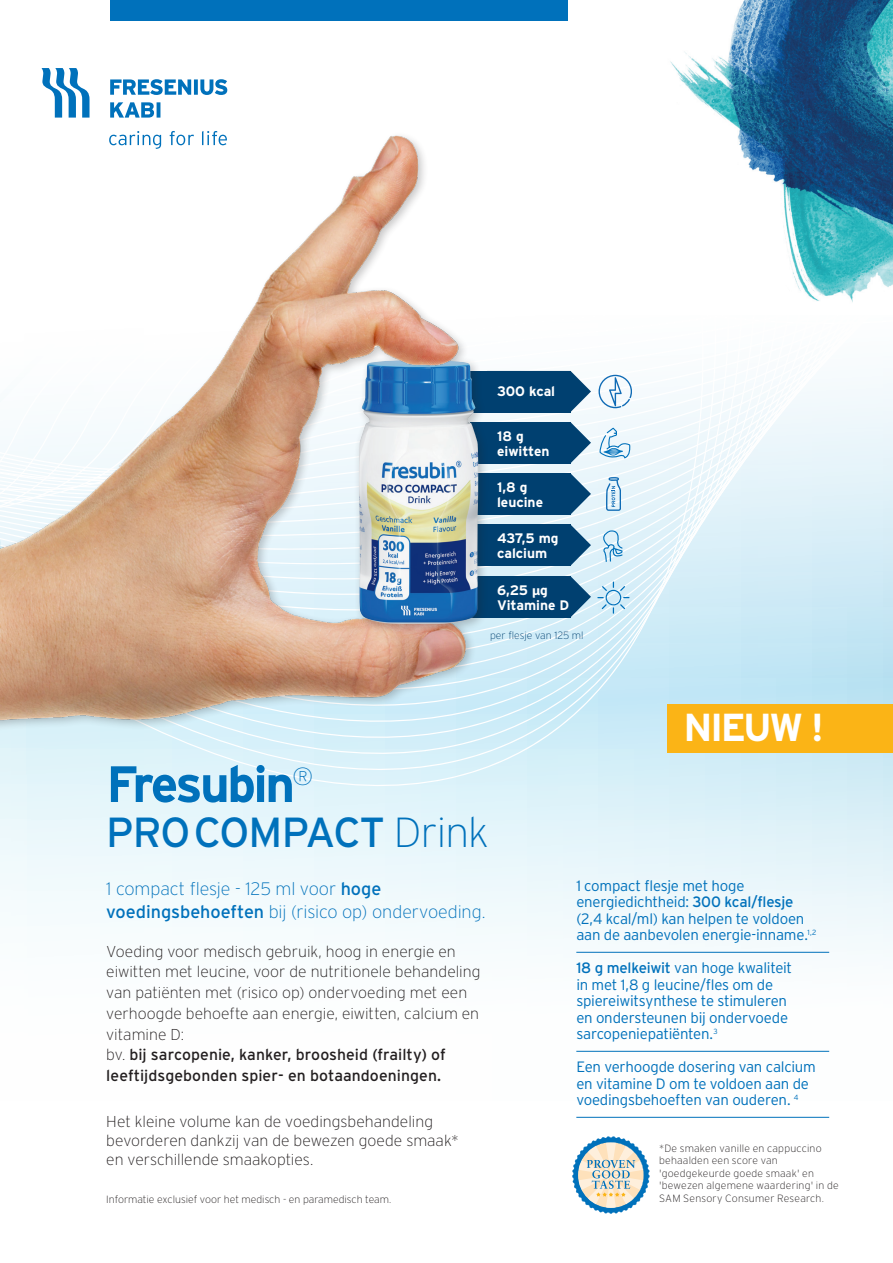
<style>
.page{position:relative;width:893px;height:1263px;background:#fff}
.page>*{position:absolute;margin:0;border:0;box-sizing:border-box;transform-origin:0 0}
.t1{font:700 51px "Interstate";letter-spacing:-.05em;color:#0071bb}
.t2{font:42px "Interstate";letter-spacing:-.035em;color:#0071bb}
.t3{font:700 39px "Interstate";letter-spacing:-.07em;color:#fff}
.t4{font:200 18px/22.5px "Interstate";letter-spacing:-.005em;color:#0071bb}
.t5{font:200 15.75px/18.9px "Interstate";color:#231f20}
.t6{font:15.75px "Interstate";letter-spacing:.005em;color:#231f20}
.t7{font:300 15px/16.5px "Interstate";letter-spacing:-.015em;color:#0071bb}
.Bodytext{font:700 13.8px/14.7px "Interstate";color:#fff}
.Bodytext-2{font:200 10.5px/12.6px "Interstate";letter-spacing:.015em;color:#231f20}
.Intro_paragraph{font:200 10.5px "Interstate";color:#004070}
.s1{font-family:"Myriad Pro"}
.s2{font-weight:200}
.s3{font-weight:400}
</style>
<div class="page">
<svg style="left:0;top:747px;width:893px;height:305px;fill:#f4fbfd"></svg>
<svg style="left:496px;top:370px;width:397px;height:377px"></svg>
<svg style="left:571px;top:371px;width:20px;height:41px"></svg>
<div style="left:463px;top:371px;width:108px;height:41px;background:#004070"></div>
<svg style="left:571px;top:422px;width:20px;height:41px"></svg>
<div style="left:470px;top:422px;width:101px;height:41px;background:#004070"></div>
<svg style="left:571px;top:473px;width:20px;height:41px"></svg>
<div style="left:470px;top:473px;width:101px;height:41px;background:#004070"></div>
<svg style="left:571px;top:525px;width:20px;height:41px"></svg>
<div style="left:470px;top:525px;width:101px;height:41px;background:#004070"></div>
<svg style="left:571px;top:576px;width:20px;height:41px"></svg>
<div style="left:470px;top:576px;width:101px;height:41px;background:#004070"></div>
<svg style="left:598px;top:375px;width:34px;height:33px"></svg>
<svg style="left:599px;top:427px;width:32px;height:31px"></svg>
<svg style="left:606px;top:477px;width:15px;height:34px"></svg>
<svg style="left:603px;top:528px;width:21px;height:34px"></svg>
<div style="left:606px;top:590px;width:15px;height:15px;border:1px solid #0071bb;border-radius:50%"></div>
<svg style="left:620px;top:586px;width:5px;height:5px"></svg>
<svg style="left:620px;top:604px;width:5px;height:5px"></svg>
<svg style="left:602px;top:604px;width:5px;height:5px"></svg>
<svg style="left:602px;top:586px;width:5px;height:5px"></svg>
<hr style="left:576px;top:952px;width:253px;height:1px;background:#0071bb">
<hr style="left:576px;top:1051px;width:253px;height:1px;background:#0071bb">
<hr style="left:576px;top:1117px;width:253px;height:1px;background:#0071bb">
<svg style="left:572px;top:1136px;width:78px;height:78px"></svg>
<div style="left:668px;top:704px;width:225px;height:49px;background:#fbb416"></div>
<img style="left:0;top:88px;width:496px;height:763px">
<div style="left:354px;top:355px;width:135px;height:280px;background:#231f20;opacity:.25"></div>
<img style="left:359px;top:360px;width:119px;height:264px">
<img style="left:385px;top:276px;width:87px;height:127px">
<img style="left:670px;top:0;width:223px;height:302px">
<svg style="left:41px;top:68px;width:49px;height:50px"></svg>
<svg style="left:110px;top:102px;width:50px;height:16px"></svg>
<svg style="left:110px;top:79px;width:117px;height:16px"></svg>
<svg style="left:109px;top:131px;width:118px;height:18px"></svg>
<div style="left:111px;top:0;width:457px;height:20px;background:#0071bb"></div>
<p class="Bodytext" style="left:497px;top:384px;width:60px">30O kcal</p>
<p class="Bodytext" style="left:497px;top:428px;width:28px">18 g</p>
<p class="Bodytext" style="left:497px;top:443px;width:54px">eiwitten</p>
<p class="Bodytext" style="left:497px;top:480px;width:32px">1,8 g</p>
<p class="Bodytext" style="left:497px;top:494px;width:48px">leucine</p>
<p class="Bodytext" style="left:497px;top:531px;width:63px">437,5 mg calcium</p>
<p class="Bodytext" style="left:497px;top:583px;width:74px">6,25 <span class="s1">µ</span>g<br>Vitamine D</p>
<p class="Intro_paragraph" style="left:490px;top:629px;width:95px">per flesje van 125 ml</p>
<p class="t3" style="left:684px;top:706px;width:142px">NIEUW !</p>
<p class="t1" style="left:106px;top:755px;width:208px">Fresubin<sup>®</sup></p>
<p class="t2" style="left:106px;top:809px;width:384px">PROCOMPACT <span class="s2">Drink</span></p>
<p class="t4" style="left:106px;top:877px;width:381px">1 compact flesje - 125 ml voor <span class="s3">hoge voedingsbehoeften</span> bij (risico op) ondervoeding.</p>
<p class="t5" style="left:106px;top:941px;width:351px">Voeding voor medisch gebruik, hoog in energie en</p>
<p class="t5" style="left:106px;top:962px;width:376px">eiwitten met leucine, voor de nutritionele behandeling</p>
<p class="t5" style="left:106px;top:983px;width:362px">van patiënten met (risico op) ondervoeding met een</p>
<p class="t5" style="left:106px;top:1004px;width:374px">verhoogde behoefte aan energie, eiwitten, calcium en</p>
<p class="t5" style="left:106px;top:1024px;width:79px">vitamine D:</p>
<p class="t6" style="left:106px;top:1046px;width:341px"><span class="s2">bv.</span> bij sarcopenie, kanker, broosheid (frailty) of</p>
<p class="t6" style="left:106px;top:1067px;width:336px">leeftijdsgebonden spier- en botaandoeningen.</p>
<p class="t5" style="left:106px;top:1112px;width:354px">Het kleine volume kan de voedingsbehandeling bevorderen dankzij van de bewezen goede smaak*</p>
<p class="t5" style="left:106px;top:1150px;width:209px">en verschillende smaakopties.</p>
<p class="Bodytext-2" style="left:106px;top:1193px;width:286px">Informatie exclusief voor het medisch - en paramedisch team.</p>
<p class="t7" style="left:576px;top:877px;width:242px">1 compact flesje met hoge energiedichtheid: <span class="s3">300 kcal/flesje </span>(2,4 kcal/ml) kan helpen te voldoen aan de aanbevolen energie-inname.<sup>1,2</sup></p>
<p class="t7" style="left:576px;top:959px;width:217px"><span class="s3">18 g melkeiwit</span> van hoge kwaliteit in met 1,8 g leucine/fles om de spiereiwitsynthese te stimuleren en ondersteunen bij ondervoede sarcopeniepatiënten.<sup>3</sup></p>
<p class="t7" style="left:576px;top:1058px;width:241px">Een verhoogde dosering van calcium en vitamine D om te voldoen aan de voedingsbehoeften van ouderen. <sup>4</sup></p>
<p class="Bodytext-2" style="left:659px;top:1141px;width:164px">*De smaken vanille en cappuccino behaalden een score van</p>
<p class="Bodytext-2" style="left:659px;top:1167px;width:156px">'goedgekeurde goede smaak' en</p>
<p class="Bodytext-2" style="left:659px;top:1179px;width:181px">'bewezen algemene waardering' in de<br>SAM Sensory Consumer Research.</p>
</div>
